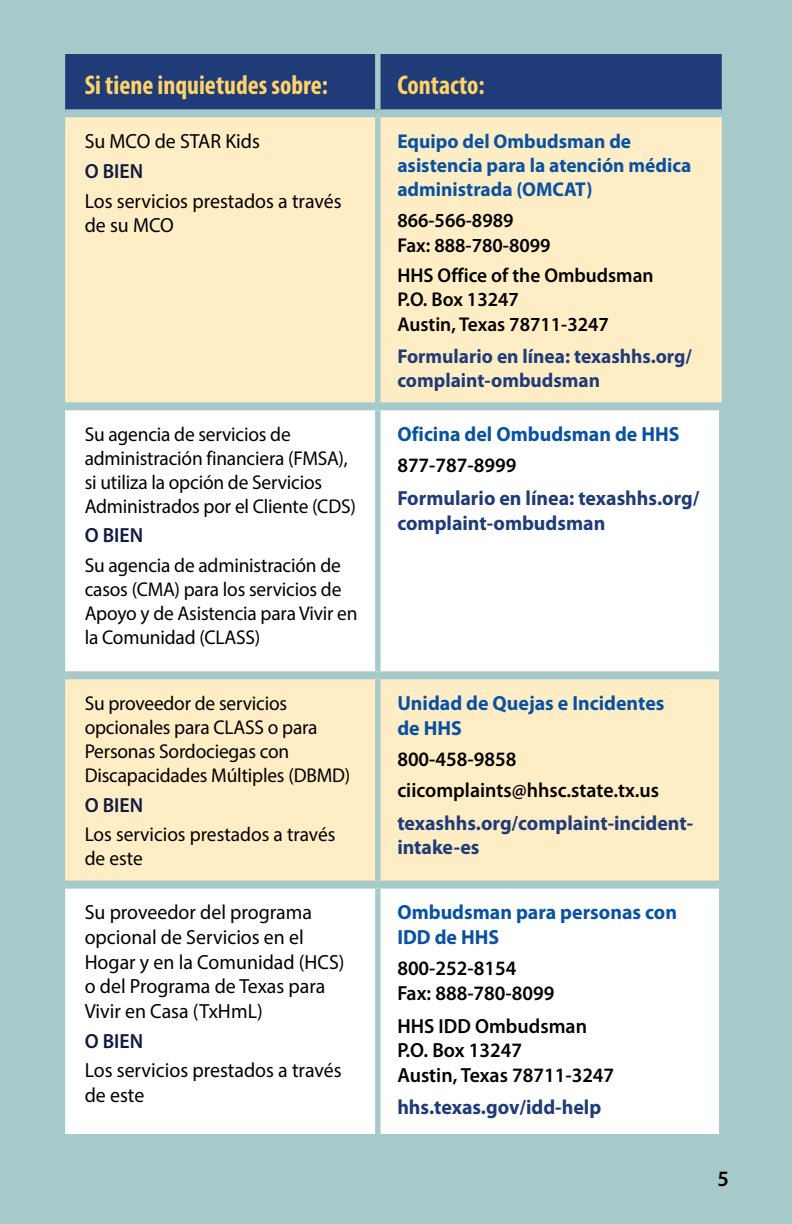
<style>
.page{position:relative;width:792px;height:1224px;background:#a6cac9}
.page>*{position:absolute;margin:0;border:0;box-sizing:border-box;transform-origin:0 0}
.t1{font:700 condensed 27.2px "Myriad Pro";color:#ffd368}
.t2{font:600 22px "Myriad Pro";color:#000}
.t3{font:20.4px/24.6px "Myriad Pro";color:#000}
.t4{font:600 20.4px/24.6px "Myriad Pro";color:#000}
.t5{font:700 20.4px/24.6px "Myriad Pro";color:#1f3c79}
.t6{font:700 20.4px/24.6px "Myriad Pro";color:#0952a2}
.t7{font:600 20.4px "Myriad Pro";color:#101a43}
.t8{font:20px/24px "Myriad Pro";letter-spacing:-.01em;color:#000}
.t9{font:600 20px/24.2px "Myriad Pro";color:#000}
.t10{font:700 20px/24.2px "Myriad Pro";color:#0952a2}
.t11{font:700 20px/24px "Myriad Pro";color:#1f3c79}
</style>
<div class="page">
<div style="left:65px;top:54px;width:657px;height:55px;background:#1f3c79"></div>
<div style="left:65px;top:117px;width:657px;height:285px;background:#ffedc5"></div>
<svg style="left:65px;top:410px;width:654px;height:724px;background:#fef9ee"></svg>
<div style="left:375px;top:54px;width:6px;height:55px;background:#a6cac9"></div>
<div style="left:375px;top:117px;width:6px;height:285px;background:#a6cac9"></div>
<div style="left:375px;top:410px;width:6px;height:261px;background:#a6cac9"></div>
<div style="left:65px;top:671px;width:313px;height:8px;background:#a6cac9"></div>
<div style="left:378px;top:671px;width:341px;height:8px;background:#a6cac9"></div>
<div style="left:375px;top:679px;width:6px;height:202px;background:#a6cac9"></div>
<div style="left:65px;top:881px;width:313px;height:8px;background:#a6cac9"></div>
<div style="left:378px;top:881px;width:341px;height:8px;background:#a6cac9"></div>
<div style="left:375px;top:889px;width:6px;height:245px;background:#a6cac9"></div>
<h1 class="t1" style="left:85px;top:68px;width:245px">Si tiene inquietudes sobre:</h1>
<h1 class="t1" style="left:397px;top:68px;width:89px">Contacto:</h1>
<p class="t3" style="left:85px;top:129px;width:177px">Su MCO de STAR Kids</p>
<p class="t7" style="left:85px;top:158px;width:60px">O BIEN</p>
<p class="t3" style="left:85px;top:188px;width:258px">Los servicios prestados a través de su MCO</p>
<p class="t10" style="left:397px;top:128px;width:296px">Equipo del Ombudsman de asistencia para la atención médica administrada (OMCAT)</p>
<p class="t9" style="left:397px;top:207px;width:155px">866-566-8989<br>Fax: 888-780-8099</p>
<p class="t9" style="left:397px;top:263px;width:258px">HHS Office of the Ombudsman<br>P.O. Box 13247<br>Austin, Texas 78711-3247</p>
<p class="t11" style="left:397px;top:343px;width:296px">Formulario en línea: texashhs.org/ complaint-ombudsman</p>
<p class="t8" style="left:85px;top:422px;width:273px">Su agencia de servicios de administración financiera (FMSA), si utiliza la opción de Servicios<br>Administrados por el Cliente (CDS)</p>
<p class="t7" style="left:85px;top:523px;width:60px">O BIEN</p>
<p class="t8" style="left:85px;top:552px;width:274px">Su agencia de administración de casos (CMA) para los servicios de<br>Apoyo y de Asistencia para Vivir en la Comunidad (CLASS)</p>
<p class="t8" style="left:85px;top:691px;width:267px">Su proveedor de servicios opcionales para CLASS o para<br>Personas Sordociegas con<br>Discapacidades Múltiples (DBMD)</p>
<p class="t7" style="left:85px;top:792px;width:60px">O BIEN</p>
<p class="t8" style="left:85px;top:822px;width:252px">Los servicios prestados a través de este</p>
<p class="t3" style="left:85px;top:900px;width:261px">Su proveedor del programa opcional de Servicios en el<br>Hogar y en la Comunidad (HCS) o del Programa de Texas para<br>Vivir en Casa (TxHmL)</p>
<p class="t7" style="left:85px;top:1028px;width:60px">O BIEN</p>
<p class="t3" style="left:85px;top:1058px;width:258px">Los servicios prestados a través de este</p>
<p class="t6" style="left:397px;top:421px;width:284px">Oficina del Ombudsman de HHS</p>
<p class="t4" style="left:397px;top:453px;width:121px">877-787-8999</p>
<p class="t5" style="left:397px;top:485px;width:303px">Formulario en línea: texashhs.org/ complaint-ombudsman</p>
<p class="t6" style="left:397px;top:690px;width:269px">Unidad de Quejas e Incidentes de HHS</p>
<p class="t4" style="left:397px;top:743px;width:263px;line-height:31px">800-458-9858 ciicomplaints@hhsc.state.tx.us</p>
<p class="t5" style="left:397px;top:810px;width:297px">texashhs.org/complaint-incident&shy;intake-es</p>
<p class="t6" style="left:397px;top:900px;width:281px">Ombudsman para personas con<br>IDD de HHS</p>
<p class="t4" style="left:397px;top:956px;width:159px">800-252-8154<br>Fax: 888-780-8099</p>
<p class="t4" style="left:397px;top:1013px;width:218px">HHS IDD Ombudsman<br>P.O. Box 13247<br>Austin, Texas 78711-3247</p>
<p class="t5" style="left:397px;top:1095px;width:205px">hhs.texas.gov/idd-help</p>
<p class="t2" style="left:718px;top:1165px;width:13px">5</p>
</div>
